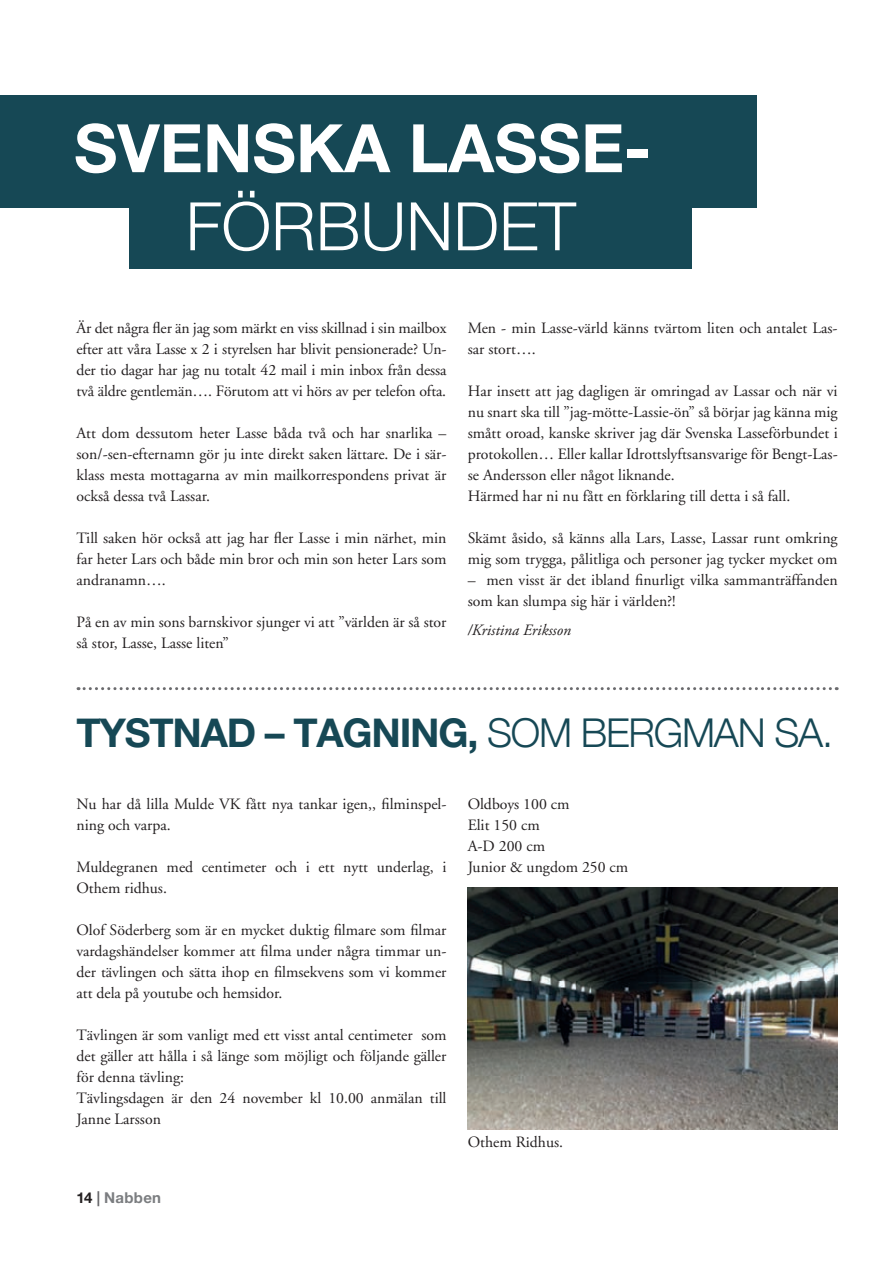
<style>
.page{position:relative;width:893px;height:1263px;background:#fff}
.page>*{position:absolute;margin:0;border:0;box-sizing:border-box;transform-origin:0 0}
.t1{font:700 66.9px "Helvetica Neue";color:#fff}
.t2{font:300 66.9px "Helvetica Neue";color:#fff}
.t3{font:700 39.75px "Helvetica Neue";letter-spacing:-.03em;color:#164855}
.t4{font:15.75px/21px "Adobe Garamond";color:#231f20}
.t5{font:italic 15.75px "Adobe Garamond Pro";color:#231f20}
.t6{font:15.75px "Adobe Garamond Pro";color:#231f20}
.t7{font:700 15px "Helvetica Neue";letter-spacing:.015em;color:#7b7d80}
.s1{font-weight:300}
.s2{color:#231f20}
.s3{color:#636366}
</style>
<div class="page">
<div style="left:0;top:95px;width:757px;height:113px;background:#164855"></div>
<div style="left:129px;top:203px;width:563px;height:66px;background:#164855"></div>
<svg style="left:78px;top:687px;width:759px;height:3px"></svg>
<img style="left:468px;top:887px;width:370px;height:243px">
<h1 class="t1" style="left:74px;top:107px;width:579px">SVENSKA LASSE-</h1>
<h1 class="t2" style="left:186px;top:172px;width:392px">FÖRBUNDET</h1>
<p class="t4" style="left:77px;top:318px;width:371px;text-align:justify">Är det några fler än jag som märkt en viss skillnad i sin mailbox efter att våra Lasse x 2 i styrelsen har blivit pensionerade? Un&shy;der tio dagar har jag nu totalt 42 mail i min inbox från dessa två äldre gentlemän…. Förutom att vi hörs av per telefon ofta.</p>
<p class="t4" style="left:77px;top:423px;width:371px;text-align:justify">Att dom dessutom heter Lasse båda två och har snarlika – son/-sen-efternamn gör ju inte direkt saken lättare. De i sär&shy;klass mesta mottagarna av min mailkorrespondens privat är också dessa två Lassar.</p>
<p class="t4" style="left:77px;top:528px;width:371px;text-align:justify">Till saken hör också att jag har fler Lasse i min närhet, min far heter Lars och både min bror och min son heter Lars som andranamn….</p>
<p class="t4" style="left:77px;top:612px;width:371px">På en av min sons barnskivor sjunger vi att ”världen är så stor så stor, Lasse, Lasse liten”</p>
<p class="t4" style="left:468px;top:318px;width:371px">Men - min Lasse-värld känns tvärtom liten och antalet Las&shy;sar stort….</p>
<p class="t4" style="left:468px;top:381px;width:371px">Har insett att jag dagligen är omringad av Lassar och när vi nu snart ska till ”jag-mötte-Lassie-ön” så börjar jag känna mig smått oroad, kanske skriver jag där Svenska Lasseförbundet i protokollen… Eller kallar Idrottslyftsansvarige för Bengt-Las&shy;se Andersson eller något liknande.<br>Härmed har ni nu fått en förklaring till detta i så fall.</p>
<p class="t4" style="left:468px;top:528px;width:371px">Skämt åsido, så känns alla Lars, Lasse, Lassar runt omkring mig som trygga, pålitliga och personer jag tycker mycket om</p>
<p class="t4" style="left:468px;top:570px;width:371px">– men visst är det ibland finurligt vilka sammanträffanden som kan slumpa sig här i världen?!</p>
<p class="t5" style="left:468px;top:620px;width:105px">/Kristina Eriksson</p>
<h2 class="t3" style="left:77px;top:708px;width:758px">TYSTNAD – TAGNING, <span class="s1">SOM BERGMAN SA.</span></h2>
<p class="t4" style="left:77px;top:793px;width:371px">Nu har då lilla Mulde VK fått nya tankar igen,, filminspel&shy;ning och varpa.</p>
<p class="t4" style="left:77px;top:856px;width:371px">Muldegranen med centimeter och i ett nytt underlag, i<br>Othem ridhus.</p>
<p class="t4" style="left:77px;top:919px;width:371px;text-align:justify">Olof Söderberg som är en mycket duktig filmare som filmar vardagshändelser kommer att filma under några timmar un&shy;der tävlingen och sätta ihop en filmsekvens som vi kommer att dela på youtube och hemsidor.</p>
<p class="t4" style="left:77px;top:1024px;width:371px">Tävlingen är som vanligt med ett visst antal centimeter som det gäller att hålla i så länge som möjligt och följande gäller för denna tävling:<br>Tävlingsdagen är den 24 november kl 10.00 anmälan till Janne Larsson</p>
<p class="t7" style="left:77px;top:1188px;width:86px"><span class="s2">14</span> <span class="s3">|</span> NABBEN</p>
<p class="t4" style="left:468px;top:793px;width:162px">Oldboys 100 cm<br>Elit 150 cm<br>A-D 200 cm<br>Junior &amp; ungdom 250 cm</p>
<p class="t6" style="left:468px;top:1133px;width:97px">Othem Ridhus.</p>
</div>
